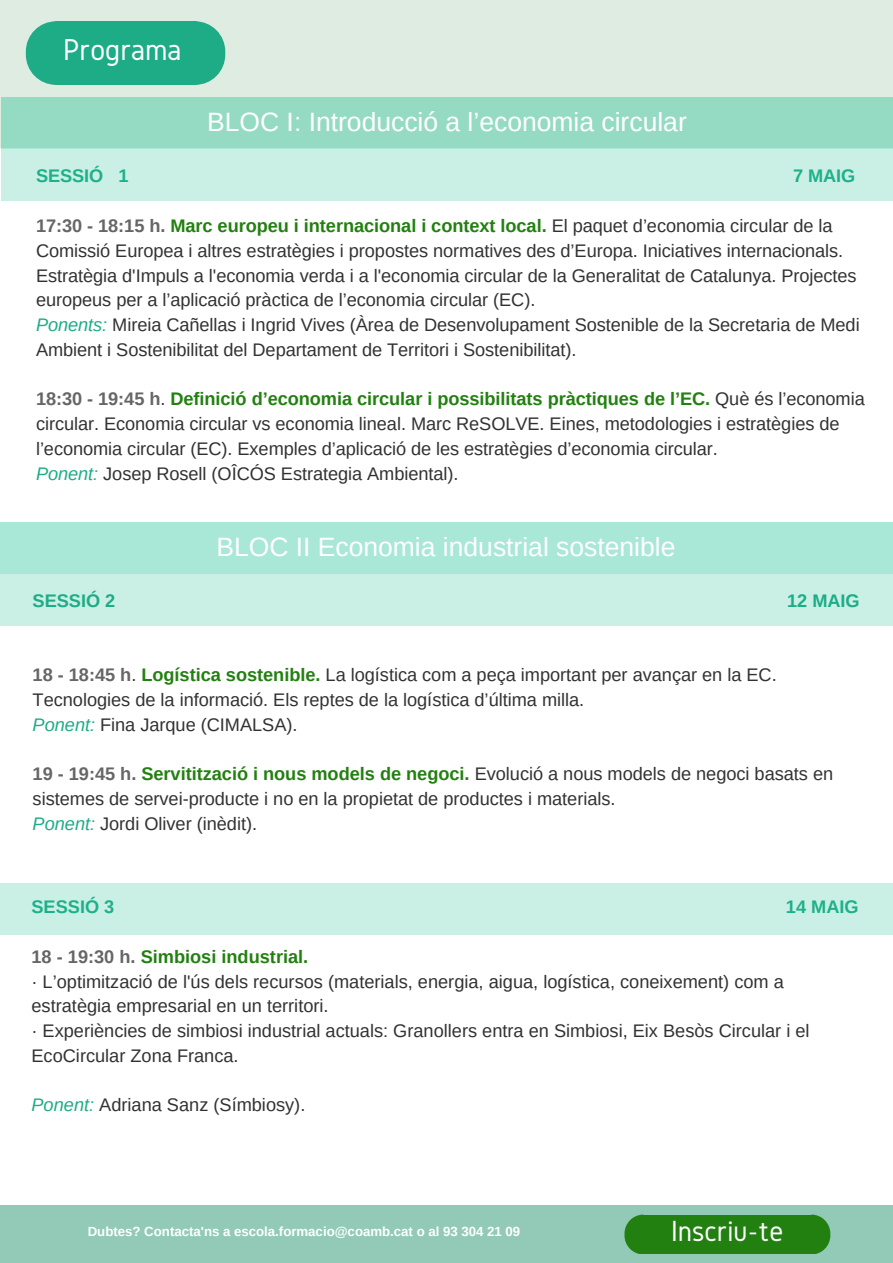
<style>
.page{position:relative;width:893px;height:1263px;background:#fff}
.page>*{position:absolute;margin:0;border:0;box-sizing:border-box;transform-origin:0 0}
.t1{font:31.5px "Gidole";color:#fff}
.t2{font:30.3px "Gidole";color:#fff}
.t3{font:26.55px "Arimo";color:#fff}
.t4{font:18.15px/24.8px "Arimo";letter-spacing:-.005em;color:#323232}
.t5{font:700 18.15px "Arimo";color:#1dac86}
.t6{font:700 13.2px "Arimo";color:#fff}
.s1{font-weight:700;color:#666}
.s2{font-weight:700;color:#228010}
.s3{font-style:italic;color:#1dac86}
</style>
<div class="page">
<div style="left:0;top:0;width:893px;height:148px;background:#deece1"></div>
<div style="left:55px;top:21px;width:141px;height:63px;background:#1dac86"></div>
<svg style="left:196px;top:21px;width:29px;height:63px;background:#43b898"></svg>
<svg style="left:26px;top:21px;width:29px;height:63px;background:#44b998"></svg>
<div style="left:0;top:1204px;width:893px;height:59px;background:#92cab7"></div>
<div style="left:643px;top:1214px;width:169px;height:39px;background:#228010"></div>
<svg style="left:811px;top:1214px;width:19px;height:39px"></svg>
<svg style="left:624px;top:1214px;width:19px;height:39px"></svg>
<div style="left:0;top:149px;width:893px;height:1056px;background:#fff"></div>
<div style="left:1px;top:97px;width:892px;height:52px;background:#95dbc4"></div>
<div style="left:0;top:522px;width:893px;height:52px;background:#a9e7d7"></div>
<div style="left:0;top:574px;width:893px;height:52px;background:#caf0e6"></div>
<div style="left:0;top:883px;width:893px;height:52px;background:#caf0e6"></div>
<div style="left:1px;top:149px;width:892px;height:51px;background:#caf0e6"></div>
<h1 class="t1" style="left:63px;top:32px;width:120px">Programa</h1>
<h3 class="t3" style="left:207px;top:107px;width:481px">BLOC I: Introducció a l’economia circular</h3>
<p class="t5" style="left:36px;top:166px;width:94px">SESSIÓ 1</p>
<p class="t5" style="left:793px;top:166px;width:64px">7 MAIG</p>
<p class="t4" style="left:36px;top:213px;width:825px"><span class="s1">17:30 - 18:15 h.</span> <span class="s2">Marc europeu i internacional i context local.</span> El paquet d’economia circular de la Comissió Europea i altres estratègies i propostes normatives des d’Europa. Iniciatives internacionals.<br>Estratègia d'Impuls a l'economia verda i a l'economia circular de la Generalitat de Catalunya. Projectes europeus per a l’aplicació pràctica de l’economia circular (EC).<br><span class="s3">Ponents:</span> Mireia Cañellas i Ingrid Vives (Àrea de Desenvolupament Sostenible de la Secretaria de Medi Ambient i Sostenibilitat del Departament de Territori i Sostenibilitat).</p>
<p class="t4" style="left:36px;top:387px;width:830px"><span class="s1">18:30 - 19:45 h</span>. <span class="s2">Definició d’economia circular i possibilitats pràctiques de l’EC.</span> Què és l’economia circular. Economia circular vs economia lineal. Marc ReSOLVE. Eines, metodologies i estratègies de l’economia circular (EC). Exemples d’aplicació de les estratègies d’economia circular.<br><span class="s3">Ponent:</span> Josep Rosell (OÎCÓS Estrategia Ambiental).</p>
<h3 class="t3" style="left:216px;top:532px;width:461px">BLOC II Economia industrial sostenible</h3>
<p class="t5" style="left:33px;top:590px;width:84px">SESSIÓ 2</p>
<p class="t5" style="left:787px;top:590px;width:74px">12 MAIG</p>
<p class="t4" style="left:33px;top:663px;width:746px"><span class="s1">18 - 18:45 h</span>. <span class="s2">Logística sostenible.</span> La logística com a peça important per avançar en la EC.<br>Tecnologies de la informació. Els reptes de la logística d’última milla.<br><span class="s3">Ponent:</span> Fina Jarque (CIMALSA).</p>
<p class="t4" style="left:33px;top:762px;width:802px"><span class="s1">19 - 19:45 h.</span> <span class="s2">Servitització i nous models de negoci.</span> Evolució a nous models de negoci basats en sistemes de servei-producte i no en la propietat de productes i materials.<br><span class="s3">Ponent:</span> Jordi Oliver (inèdit).</p>
<p class="t5" style="left:32px;top:897px;width:84px">SESSIÓ 3</p>
<p class="t5" style="left:786px;top:897px;width:74px">14 MAIG</p>
<p class="t4" style="left:32px;top:944px;width:780px"><span class="s1">18 - 19:30 h.</span> <span class="s2">Simbiosi industrial.<br></span>· L’optimització de l'ús dels recursos (materials, energia, aigua, logística, coneixement) com a estratègia empresarial en un territori.<br>· Experiències de simbiosi industrial actuals: Granollers entra en Simbiosi, Eix Besòs Circular i el EcoCircular Zona Franca.</p>
<p class="t4" style="left:32px;top:1093px;width:275px"><span class="s3">Ponent:</span> Adriana Sanz (Símbiosy).</p>
<p class="t6" style="left:88px;top:1224px;width:434px">Dubtes? Contacta'ns a escola.formacio@coamb.cat o al 93 304 21 09</p>
<h2 class="t2" style="left:671px;top:1214px;width:114px">Inscriu-te</h2>
</div>
